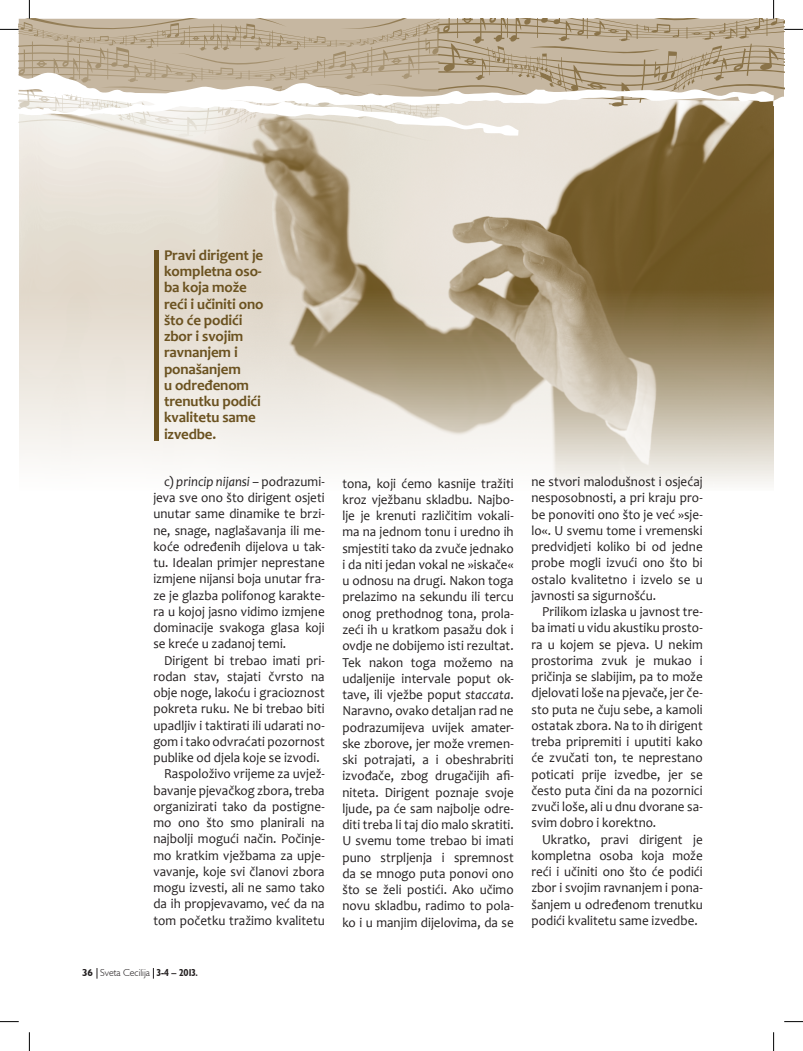
<style>
.page{position:relative;width:803px;height:1051px;background:#fff}
.page>*{position:absolute;margin:0;border:0;box-sizing:border-box;transform-origin:0 0}
.t1{font:700 15px/16.2px "Candara";letter-spacing:-.01em;color:#6b5220}
.t2{font:13.75px/16.2px "Candara";letter-spacing:.005em;color:#231f20;text-align:justify;scale:.95 1}
.t3{font:300 10px "Humanist 521 BT";color:#231f20}
.s1{font-style:italic}
.s2{font-weight:700}
.s3{font-weight:700;font-stretch:condensed}
</style>
<div class="page">
<img style="left:19px;top:120px;width:754px;height:364px">
<svg style="left:19px;top:136px;width:420px;height:5px;background:#e1dace"></svg>
<svg style="left:19px;top:120px;width:499px;height:16px;background:#e5dfd5"></svg>
<div style="left:154px;top:250px;width:5px;height:191px;background:#6b5220"></div>
<svg style="left:0;top:1021px;width:19px;height:1px"></svg>
<svg style="left:784px;top:1021px;width:19px;height:1px"></svg>
<svg style="left:29px;top:1032px;width:1px;height:19px"></svg>
<svg style="left:0;top:0;width:803px;height:120px"></svg>
<svg style="left:773px;top:1032px;width:1px;height:19px"></svg>
<p class="t1" style="left:164px;top:247px;width:101px">Pravi dirigent je kompletna oso&shy;ba koja može reći i učiniti ono što će podići zbor i svojim ravnanjem i ponašanjem<br>u određenom trenutku podići kvalitetu same izvedbe.</p>
<p class="t2" style="left:153px;top:473px;width:182px;text-indent:11px">c) <span class="s1">princip nijansi</span> – podrazumi&shy;jeva sve ono što dirigent osjeti unutar same dinamike te brzi&shy;ne, snage, naglašavanja ili me&shy;koće određenih dijelova u tak&shy;tu. Idealan primjer neprestane izmjene nijansi boja unutar fra&shy;ze je glazba polifonog karakte&shy;ra u kojoj jasno vidimo izmjene dominacije svakoga glasa koji se kreće u zadanoj temi.</p>
<p class="t2" style="left:164px;top:652px;width:171px">Dirigent bi trebao imati pri-</p>
<p class="t2" style="left:153px;top:668px;width:182px">rodan stav, stajati čvrsto na</p>
<p class="t2" style="left:153px;top:684px;width:182px">obje noge, lakoću i gracioznost</p>
<p class="t2" style="left:153px;top:701px;width:182px">pokreta ruku. Ne bi trebao biti</p>
<p class="t2" style="left:153px;top:717px;width:182px">upadljiv i taktirati ili udarati no-</p>
<p class="t2" style="left:153px;top:733px;width:182px">gom i tako odvraćati pozornost</p>
<p class="t2" style="left:153px;top:749px;width:177px">publike od djela koje se izvodi.</p>
<p class="t2" style="left:164px;top:766px;width:171px">Raspoloživo vrijeme za uvjež-</p>
<p class="t2" style="left:153px;top:782px;width:182px">bavanje pjevačkog zbora, treba</p>
<p class="t2" style="left:153px;top:798px;width:182px">organizirati tako da postigne-</p>
<p class="t2" style="left:153px;top:814px;width:182px">mo ono što smo planirali na</p>
<p class="t2" style="left:153px;top:831px;width:182px">najbolji mogući način. Počinje-</p>
<p class="t2" style="left:153px;top:847px;width:182px">mo kratkim vježbama za upje-</p>
<p class="t2" style="left:153px;top:863px;width:182px">vavanje, koje svi članovi zbora</p>
<p class="t2" style="left:153px;top:879px;width:182px">mogu izvesti, ali ne samo tako</p>
<p class="t2" style="left:153px;top:896px;width:182px">da ih propjevavamo, već da na</p>
<p class="t2" style="left:153px;top:912px;width:182px">tom početku tražimo kvalitetu</p>
<p class="t3" style="left:82px;top:966px;width:117px"><span class="s2">36</span> Sveta Cecilija <span class="s3">3-4 – 2013.</span></p>
<p class="t2" style="left:342px;top:475px;width:182px">tona, koji ćemo kasnije tražiti kroz vježbanu skladbu. Najbo&shy;lje je krenuti različitim vokali&shy;ma na jednom tonu i uredno ih smjestiti tako da zvuče jednako i da niti jedan vokal ne »iskače« u odnosu na drugi. Nakon toga prelazimo na sekundu ili tercu onog prethodnog tona, prola&shy;zeći ih u kratkom pasažu dok i ovdje ne dobijemo isti rezultat.<br>Tek nakon toga možemo na udaljenije intervale poput ok&shy;tave, ili vježbe poput <span class="s1">staccata</span>.<br>Naravno, ovako detaljan rad ne podrazumijeva uvijek amater&shy;ske zborove, jer može vremen&shy;ski potrajati, a i obeshrabriti izvođače, zbog drugačijih afi&shy;niteta. Dirigent poznaje svoje ljude, pa će sam najbolje odre&shy;diti treba li taj dio malo skratiti.<br>U svemu tome trebao bi imati puno strpljenja i spremnost da se mnogo puta ponovi ono što se želi postići. Ako učimo novu skladbu, radimo to pola&shy;ko i u manjim dijelovima, da se</p>
<p class="t2" style="left:531px;top:473px;width:182px">ne stvori malodušnost i osjećaj nesposobnosti, a pri kraju pro&shy;be ponoviti ono što je već »sje&shy;lo«. U svemu tome i vremenski predvidjeti koliko bi od jedne probe mogli izvući ono što bi ostalo kvalitetno i izvelo se u javnosti sa sigurnošću.</p>
<p class="t2" style="left:531px;top:603px;width:182px;text-indent:11px">Prilikom izlaska u javnost tre&shy;ba imati u vidu akustiku prosto&shy;ra u kojem se pjeva. U nekim prostorima zvuk je mukao i pričinja se slabijim, pa to može djelovati loše na pjevače, jer če&shy;sto puta ne čuju sebe, a kamoli ostatak zbora. Na to ih dirigent treba pripremiti i uputiti kako će zvučati ton, te neprestano poticati prije izvedbe, jer se često puta čini da na pozornici zvuči loše, ali u dnu dvorane sa&shy;svim dobro i korektno.</p>
<p class="t2" style="left:531px;top:831px;width:182px;text-indent:11px">Ukratko, pravi dirigent je kompletna osoba koja može reći i učiniti ono što će podići zbor i svojim ravnanjem i pona&shy;šanjem u određenom trenutku podići kvalitetu same izvedbe.</p>
</div>
